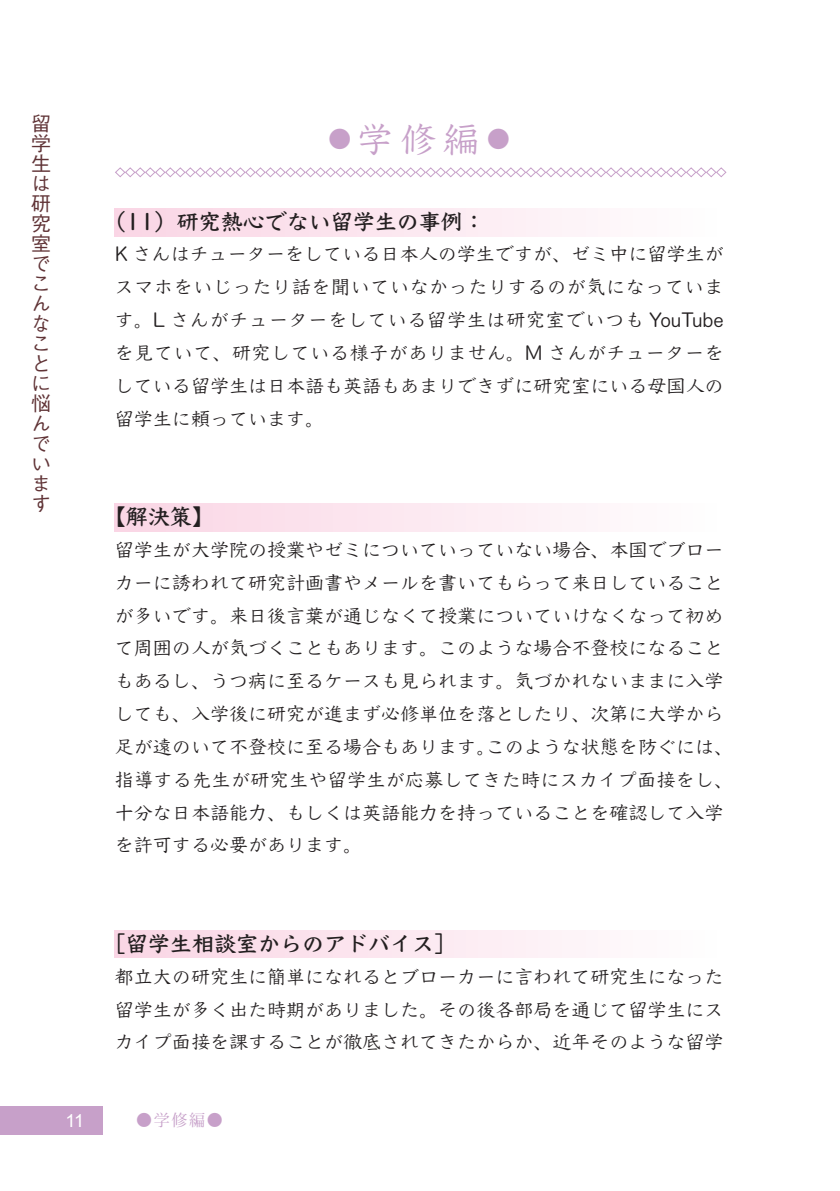
<style>
.page{position:relative;width:840px;height:1191px;background:#fff}
.page>*{position:absolute;margin:0;border:0;box-sizing:border-box;transform-origin:0 0}
.t1{font:500 36px "Yu Kyo Yoko";color:#c7a0c9}
.t2{font:700 22px "Yu Kyo Yoko";color:#231f20}
.t3{font:500 20px/20px "Gothic BBB Pr 6 N";color:#603336}
.t4{font:500 19px/32.8px "Yu Kyo Yoko";color:#231f20;text-align:justify}
.t5{font:18px "Arial";color:#fff}
.t6{font:16px "Koz Min Pr 6 N";color:#c7a0c9}
.s1{font-size:24px}
</style>
<div class="page">
<div style="left:0;top:1106px;width:102px;height:28px;background:#c7a0c9"></div>
<div style="left:115px;top:930px;width:622px;height:28px;background:linear-gradient(to right,#fad5e4,#fff)"></div>
<div style="left:115px;top:503px;width:622px;height:28px;background:linear-gradient(to right,#fad5e4,#fff)"></div>
<div style="left:115px;top:208px;width:622px;height:28px;background:linear-gradient(to right,#fad5e4,#fff)"></div>
<svg style="left:115px;top:167px;width:611px;height:11px"></svg>
<p class="t3" style="left:31px;top:112px;width:21px">留学生は研究室でこんなことに悩んでいます</p>
<h1 class="t1" style="left:328px;top:114px;width:184px"><span class="s1">●</span>学修編<span class="s1">●</span></h1>
<p class="t2" style="left:104px;top:205px;width:382px">（11）研究熱心でない留学生の事例：</p>
<p class="t4" style="left:115px;top:238px;width:610px">K さんはチューターをしている日本人の学生ですが、ゼミ中に留学生がスマホをいじったり話を聞いていなかったりするのが気になっています。L さんがチューターをしている留学生は研究室でいつも YouTubeを見ていて、研究している様子がありません。M さんがチューターをしている留学生は日本語も英語もあまりできずに研究室にいる母国人の留学生に頼っています。</p>
<p class="t2" style="left:104px;top:501px;width:111px">【解決策】</p>
<p class="t4" style="left:115px;top:534px;width:619px;text-align:left">留学生が大学院の授業やゼミについていっていない場合、本国でブローカーに誘われて研究計画書やメールを書いてもらって来日していることが多いです。来日後言葉が通じなくて授業についていけなくなって初めて周囲の人が気づくこともあります。このような場合不登校になることもあるし、うつ病に至るケースも見られます。気づかれないままに入学しても、入学後に研究が進まず必修単位を落としたり、次第に大学から足が遠のいて不登校に至る場合もあります。このような状態を防ぐには、指導する先生が研究生や留学生が応募してきた時にスカイプ面接をし、十分な日本語能力、もしくは英語能力を持っていることを確認して入学を許可する必要があります。</p>
<p class="t2" style="left:104px;top:927px;width:353px">［留学生相談室からのアドバイス］</p>
<p class="t4" style="left:115px;top:960px;width:610px">都立大の研究生に簡単になれるとブローカーに言われて研究生になった留学生が多く出た時期がありました。その後各部局を通じて留学生にスカイプ面接を課することが徹底されてきたからか、近年そのような留学</p>
<p class="t5" style="left:65px;top:1108px;width:20px">11</p>
<p class="t6" style="left:136px;top:1111px;width:88px">●学修編●</p>
</div>
